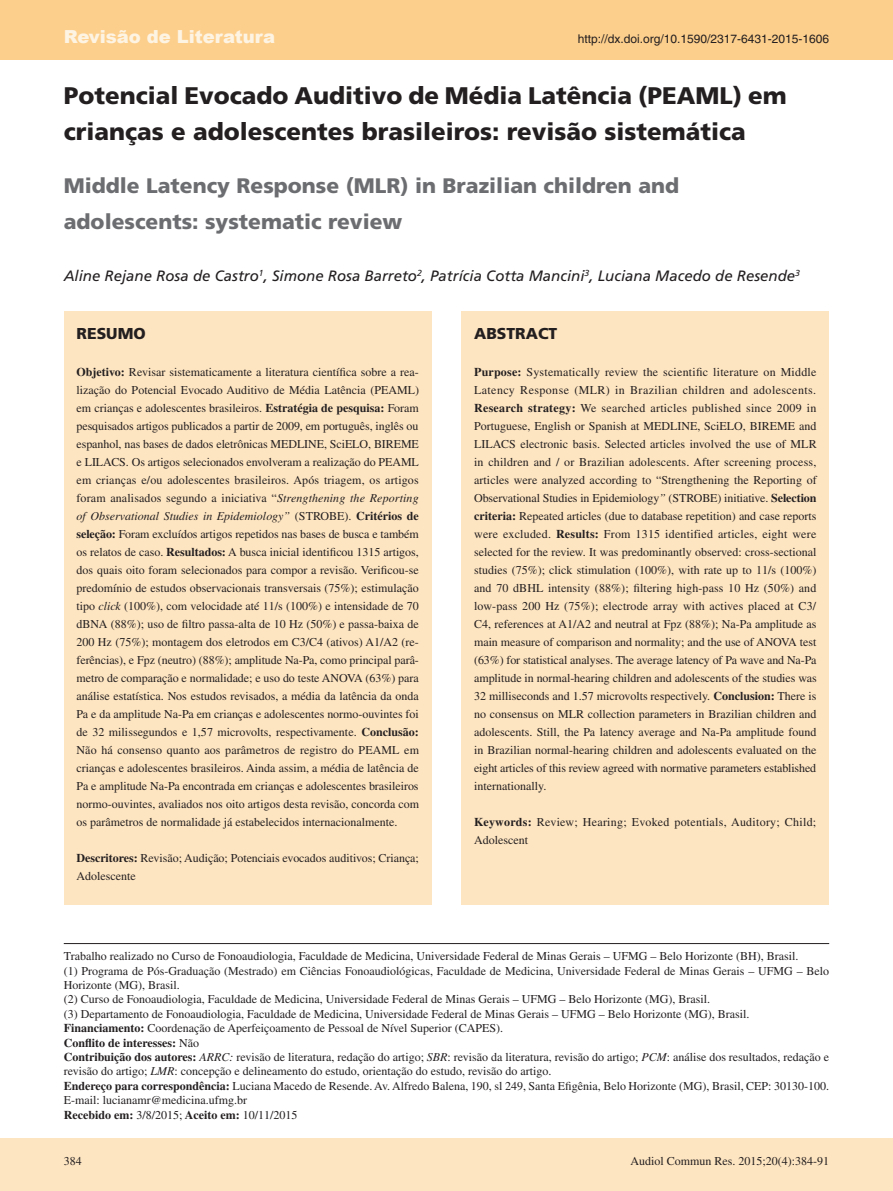
<style>
.page{position:relative;width:893px;height:1191px;background:#fff}
.page>*{position:absolute;margin:0;border:0;box-sizing:border-box;transform-origin:0 0}
.Título{font:900 24px/36px "Frutiger";color:#231f20}
.Título-secundário{font:900 21px/36px "Frutiger";color:#6c6d70}
.t1{font:900 18px "Arial";color:#fef4e4}
.Sessão{font:900 15.75px "Frutiger";color:#231f20}
.Autores{font:italic 15px "Frutiger";color:#231f20}
.Resumo{font:12px/18px "Times";color:#231f20;text-align:justify}
.Rodapé_sem_linha{font:12px/14.4px "Times";color:#231f20}
.Rodapé{font:12px "Times";color:#231f20}
.Resumo-2{font:12px/18px "Times";letter-spacing:.02em;color:#231f20}
.Rodapé_sem_linha-2{font:700 12px "Times";color:#231f20}
.t2{font:12px "Helvetica";color:#231f20}
.Cabeça{font:12px "Times";color:#231f20}
.s1{font-weight:700}
.s2{font-style:italic}
.s3{font-weight:400}
</style>
<div class="page">
<div style="left:0;top:1138px;width:893px;height:53px;background:#fee5c1"></div>
<div style="left:0;top:0;width:893px;height:60px;background:#fdcf8c"></div>
<div style="left:65px;top:311px;width:367px;height:593px;background:#fee5c1"></div>
<div style="left:461px;top:311px;width:368px;height:593px;background:#fee5c1"></div>
<hr style="left:64px;top:943px;width:765px;height:1px;background:#231f20">
<h3 class="t1" style="left:64px;top:23px;width:213px">Revisão de Literatura</h3>
<p class="t2" style="left:578px;top:32px;width:253px">http://dx.doi.org/10.1590/2317-6431-2015-1606</p>
<p class="Título" style="left:64px;top:78px;width:724px">Potencial Evocado Auditivo de Média Latência (PEAML) em crianças e adolescentes brasileiros: revisão sistemática</p>
<p class="Título-secundário" style="left:64px;top:168px;width:617px">Middle Latency Response (MLR) in Brazilian children and adolescents: systematic review</p>
<p class="Autores" style="left:64px;top:267px;width:738px">Aline Rejane Rosa de Castro<sup>1</sup>, Simone Rosa Barreto<sup>2</sup>, Patrícia Cotta Mancini<sup>3</sup>, Luciana Macedo de Resende<sup>3</sup></p>
<p class="Sessão" style="left:77px;top:324px;width:71px">RESUMO</p>
<p class="Resumo" style="left:77px;top:363px;width:344px"><span class="s1">Objetivo:</span> Revisar sistematicamente a literatura científica sobre a rea&shy;lização do Potencial Evocado Auditivo de Média Latência (PEAML) em crianças e adolescentes brasileiros. <span class="s1">Estratégia de pesquisa:</span> Foram pesquisados artigos publicados a partir de 2009, em português, inglês ou espanhol, nas bases de dados eletrônicas MEDLINE, SciELO, BIREME e LILACS. Os artigos selecionados envolveram a realização do PEAML em crianças e/ou adolescentes brasileiros. Após triagem, os artigos foram analisados segundo a iniciativa “<span class="s2">Strengthening the Reporting of Observational Studies in Epidemiology”</span> (STROBE). <span class="s1">Critérios de seleção:</span> Foram excluídos artigos repetidos nas bases de busca e também os relatos de caso. <span class="s1">Resultados:</span> A busca inicial identificou 1315 artigos, dos quais oito foram selecionados para compor a revisão. Verificou-se predomínio de estudos observacionais transversais (75%); estimulação tipo <span class="s2">click</span> (100%), com velocidade até 11/s (100%) e intensidade de 70 dBNA (88%); uso de filtro passa-alta de 10 Hz (50%) e passa-baixa de 200 Hz (75%); montagem dos eletrodos em C3/C4 (ativos) A1/A2 (re&shy;ferências), e Fpz (neutro) (88%); amplitude Na-Pa, como principal parâ&shy;metro de comparação e normalidade; e uso do teste ANOVA (63%) para análise estatística. Nos estudos revisados, a média da latência da onda Pa e da amplitude Na-Pa em crianças e adolescentes normo-ouvintes foi de 32 milissegundos e 1,57 microvolts, respectivamente. <span class="s1">Conclusão:<br></span>Não há consenso quanto aos parâmetros de registro do PEAML em crianças e adolescentes brasileiros. Ainda assim, a média de latência de Pa e amplitude Na-Pa encontrada em crianças e adolescentes brasileiros normo-ouvintes, avaliados nos oito artigos desta revisão, concorda com os parâmetros de normalidade já estabelecidos internacionalmente.</p>
<p class="Resumo" style="left:77px;top:849px;width:344px"><span class="s1">Descritores:</span> Revisão; Audição; Potenciais evocados auditivos; Criança;<br>Adolescente</p>
<p class="Sessão" style="left:474px;top:324px;width:85px">ABSTRACT</p>
<p class="Resumo" style="left:474px;top:363px;width:344px"><span class="s1">Purpose:</span> Systematically review the scientific literature on Middle Latency Response (MLR) in Brazilian children and adolescents.<br><span class="s1">Research strategy:</span> We searched articles published since 2009 in Portuguese, English or Spanish at MEDLINE, SciELO, BIREME and LILACS electronic basis. Selected articles involved the use of MLR in children and / or Brazilian adolescents. After screening process, articles were analyzed according to “Strengthening the Reporting of Observational Studies in Epidemiology<span class="s2">”</span> (STROBE) initiative. <span class="s1">Selection criteria:</span> Repeated articles (due to database repetition) and case reports were excluded. <span class="s1">Results:</span> From 1315 identified articles, eight were selected for the review. It was predominantly observed: cross-sectional studies (75%); click stimulation (100%), with rate up to 11/s (100%) and 70 dBHL intensity (88%); filtering high-pass 10 Hz (50%) and low-pass 200 Hz (75%); electrode array with actives placed at C3/ C4, references at A1/A2 and neutral at Fpz (88%); Na-Pa amplitude as main measure of comparison and normality; and the use of ANOVA test (63%) for statistical analyses. The average latency of Pa wave and Na-Pa amplitude in normal-hearing children and adolescents of the studies was 32 milliseconds and 1.57 microvolts respectively. <span class="s1">Conclusion:</span> There is no consensus on MLR collection parameters in Brazilian children and adolescents. Still, the Pa latency average and Na-Pa amplitude found in Brazilian normal-hearing children and adolescents evaluated on the eight articles of this review agreed with normative parameters established internationally.</p>
<p class="Resumo-2" style="left:474px;top:813px;width:344px"><span class="s1">Keywords:</span> Review; Hearing; Evoked potentials, Auditory; Child;<br>Adolescent</p>
<p class="Rodapé" style="left:64px;top:949px;width:736px">Trabalho realizado no Curso de Fonoaudiologia, Faculdade de Medicina, Universidade Federal de Minas Gerais – UFMG – Belo Horizonte (BH), Brasil.</p>
<p class="Rodapé_sem_linha" style="left:64px;top:963px;width:767px">(1) Programa de Pós-Graduação (Mestrado) em Ciências Fonoaudiológicas, Faculdade de Medicina, Universidade Federal de Minas Gerais – UFMG – Belo<br>Horizonte (MG), Brasil.</p>
<p class="Rodapé_sem_linha" style="left:64px;top:992px;width:648px">(2) Curso de Fonoaudiologia, Faculdade de Medicina, Universidade Federal de Minas Gerais – UFMG – Belo Horizonte (MG), Brasil.</p>
<p class="Rodapé_sem_linha" style="left:64px;top:1006px;width:687px">(3) Departamento de Fonoaudiologia, Faculdade de Medicina, Universidade Federal de Minas Gerais – UFMG – Belo Horizonte (MG), Brasil.</p>
<p class="Rodapé_sem_linha" style="left:64px;top:1021px;width:441px"><span class="s1">Financiamento:</span> Coordenação de Aperfeiçoamento de Pessoal de Nível Superior (CAPES).</p>
<p class="Rodapé_sem_linha-2" style="left:64px;top:1035px;width:137px">Conflito de interesses: <span class="s3">Não</span></p>
<p class="Rodapé_sem_linha" style="left:64px;top:1049px;width:767px"><span class="s1">Contribuição dos autores:</span> <span class="s2">ARRC:</span> revisão de literatura, redação do artigo; <span class="s2">SBR</span>: revisão da literatura, revisão do artigo; <span class="s2">PCM</span>: análise dos resultados, redação e revisão do artigo; <span class="s2">LMR</span>: concepção e delineamento do estudo, orientação do estudo, revisão do artigo.</p>
<p class="Rodapé_sem_linha" style="left:64px;top:1078px;width:767px"><span class="s1">Endereço para correspondência:</span> Luciana Macedo de Resende. Av. Alfredo Balena, 190, sl 249, Santa Efigênia, Belo Horizonte (MG), Brasil, CEP: 30130-100.<br>E-mail: lucianamr@medicina.ufmg.br</p>
<p class="Rodapé_sem_linha-2" style="left:64px;top:1107px;width:235px">Recebido em: <span class="s3">3/8/2015;</span> Aceito em: <span class="s3">10/11/2015</span></p>
<p class="Cabeça" style="left:64px;top:1154px;width:19px">384</p>
<p class="Resumo" style="left:630px;top:1151px;width:200px">Audiol Commun Res. 2015;20(4):384-91</p>
</div>
